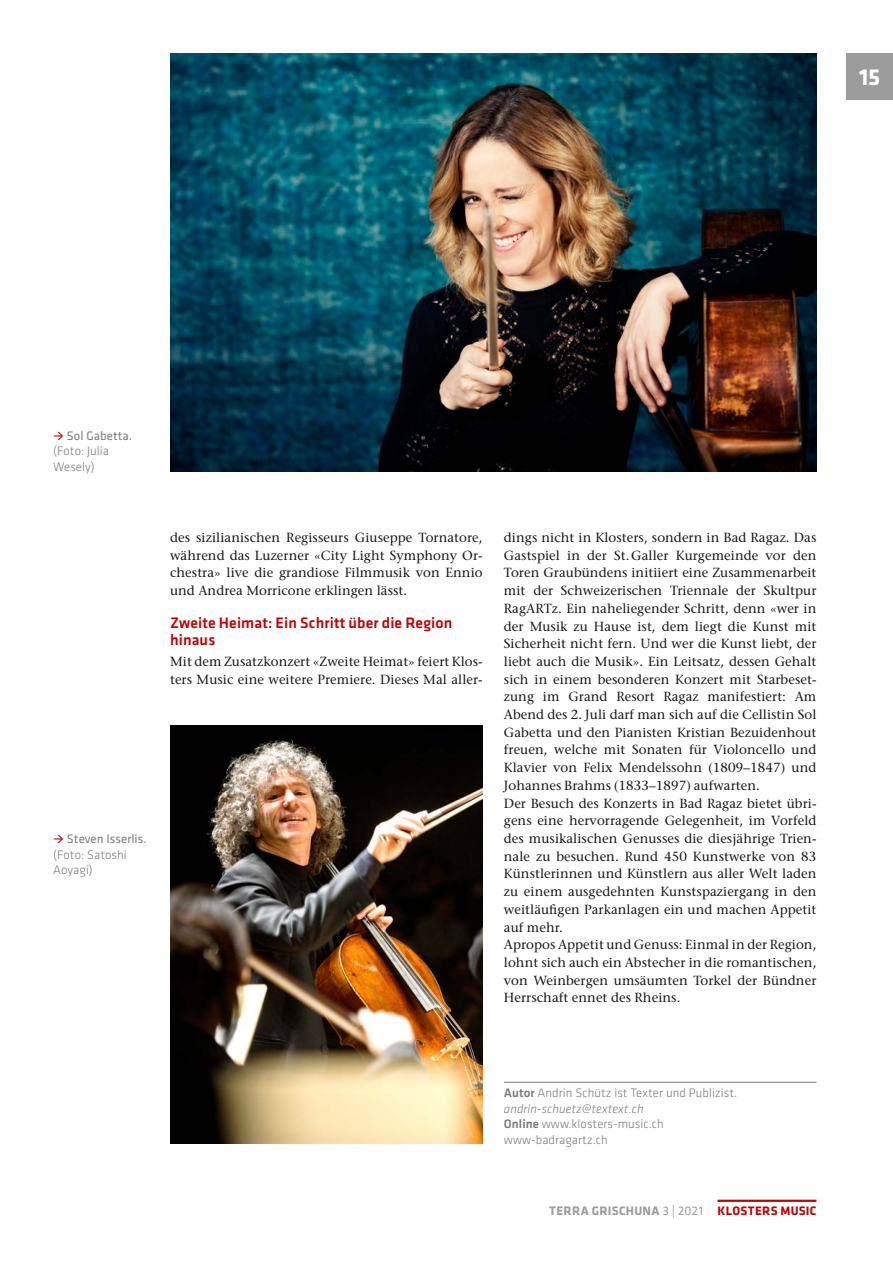
<style>
.page{position:relative;width:893px;height:1263px;background:#fff}
.page>*{position:absolute;margin:0;border:0;box-sizing:border-box;transform-origin:0 0}
.t1{font:700 24px "Klavika";color:#fff}
.Zwischentitel_Thema{font:500 15.75px/17.7px "Klavika";letter-spacing:.01em;color:#c00304}
.Grundschrift_Thema{font:500 13.2px/17.7px "Stone Serif Std";letter-spacing:.005em;color:#181716;text-align:justify}
.Infos{font:300 12.75px/16.5px "Klavika";letter-spacing:.005em;color:#7a7b7a}
.Bildlegende_Thema{font:300 12.75px/15.8px "Klavika";letter-spacing:.005em;color:#7a7b7a}
.t2{font:700 12.75px "Klavika";letter-spacing:.025em;color:#9c9c9d}
.t3{font:700 12.75px "Klavika";color:#c00304}
.s1{color:#c00304}
.s2{font-weight:400}
.s3{font-weight:500}
.s4{font-style:italic}
</style>
<div class="page">
<div style="left:846px;top:53px;width:47px;height:46px;background:#9c9c9d"></div>
<hr style="left:717px;top:1200px;width:99px;height:2px;background:#c00304">
<hr style="left:504px;top:1082px;width:312px;height:1px;background:#7a7b7a">
<img style="left:170px;top:53px;width:646px;height:418px">
<img style="left:170px;top:726px;width:313px;height:418px">
<h1 class="t1" style="left:859px;top:60px;width:22px">15</h1>
<p class="Bildlegende_Thema" style="left:53px;top:427px;width:81px"><span class="s1">→</span> <span class="s2">Sol Gabetta. </span>(Foto: Julia<br>Wesely)</p>
<p class="Bildlegende_Thema" style="left:53px;top:831px;width:95px"><span class="s1">→</span> <span class="s2">Steven Isserlis. </span>(Foto: Satoshi<br>Aoyagi)</p>
<p class="Grundschrift_Thema" style="left:170px;top:529px;width:314px">des sizilianischen Regisseurs Giuseppe Tornatore, während das Luzerner «City Light Symphony Or&shy;chestra» live die grandiose Filmmusik von Ennio und Andrea Morricone erklingen lässt.</p>
<p class="Zwischentitel_Thema" style="left:170px;top:613px;width:284px">Zweite Heimat: Ein Schritt über die Region hinaus</p>
<p class="Grundschrift_Thema" style="left:170px;top:652px;width:314px">Mit dem Zusatzkonzert «Zweite Heimat» feiert Klos&shy;ters Music eine weitere Premiere. Dieses Mal aller-</p>
<p class="Grundschrift_Thema" style="left:504px;top:529px;width:314px">dings nicht in Klosters, sondern in Bad Ragaz. Das Gastspiel in der St.Galler Kurgemeinde vor den Toren Graubündens initiiert eine Zusammenarbeit mit der Schweizerischen Triennale der Skultpur RagARTz. Ein naheliegender Schritt, denn «wer in der Musik zu Hause ist, dem liegt die Kunst mit Sicherheit nicht fern. Und wer die Kunst liebt, der liebt auch die Musik». Ein Leitsatz, dessen Gehalt sich in einem besonderen Konzert mit Starbeset&shy;zung im Grand Resort Ragaz manifestiert: Am Abend des 2. Juli darf man sich auf die Cellistin Sol Gabetta und den Pianisten Kristian Bezuidenhout freuen, welche mit Sonaten für Violoncello und Klavier von Felix Mendelssohn (1809–1847) und Johannes Brahms (1833–1897) aufwarten.</p>
<p class="Grundschrift_Thema" style="left:504px;top:794px;width:314px">Der Besuch des Konzerts in Bad Ragaz bietet übri&shy;gens eine hervorragende Gelegenheit, im Vorfeld des musikalischen Genusses die diesjährige Trien&shy;nale zu besuchen. Rund 450 Kunstwerke von 83<br>Künstlerinnen und Künstlern aus aller Welt laden zu einem ausgedehnten Kunstspaziergang in den weitläufigen Parkanlagen ein und machen Appetit auf mehr.</p>
<p class="Grundschrift_Thema" style="left:504px;top:936px;width:314px">Apropos Appetit und Genuss: Einmal in der Region, lohnt sich auch ein Abstecher in die romantischen, von Weinbergen umsäumten Torkel der Bündner Herrschaft ennet des Rheins.</p>
<p class="Infos" style="left:504px;top:1084px;width:235px"><span class="s3">Autor</span> Andrin Schütz ist Texter und Publizist. <span class="s4">andrin-schuetz@textext.ch</span></p>
<p class="Infos" style="left:504px;top:1116px;width:161px;line-height:15.8px"><span class="s3">Online</span> www.klosters-music.ch www-badragartz.ch</p>
<p class="t2" style="left:549px;top:1201px;width:200px">TERRA GRISCHUNA <span class="s2">3 | 2021</span> <span class="s1">KLOSTERS</span></p>
<p class="t3" style="left:780px;top:1201px;width:18px">MUSIC</p>
</div>
